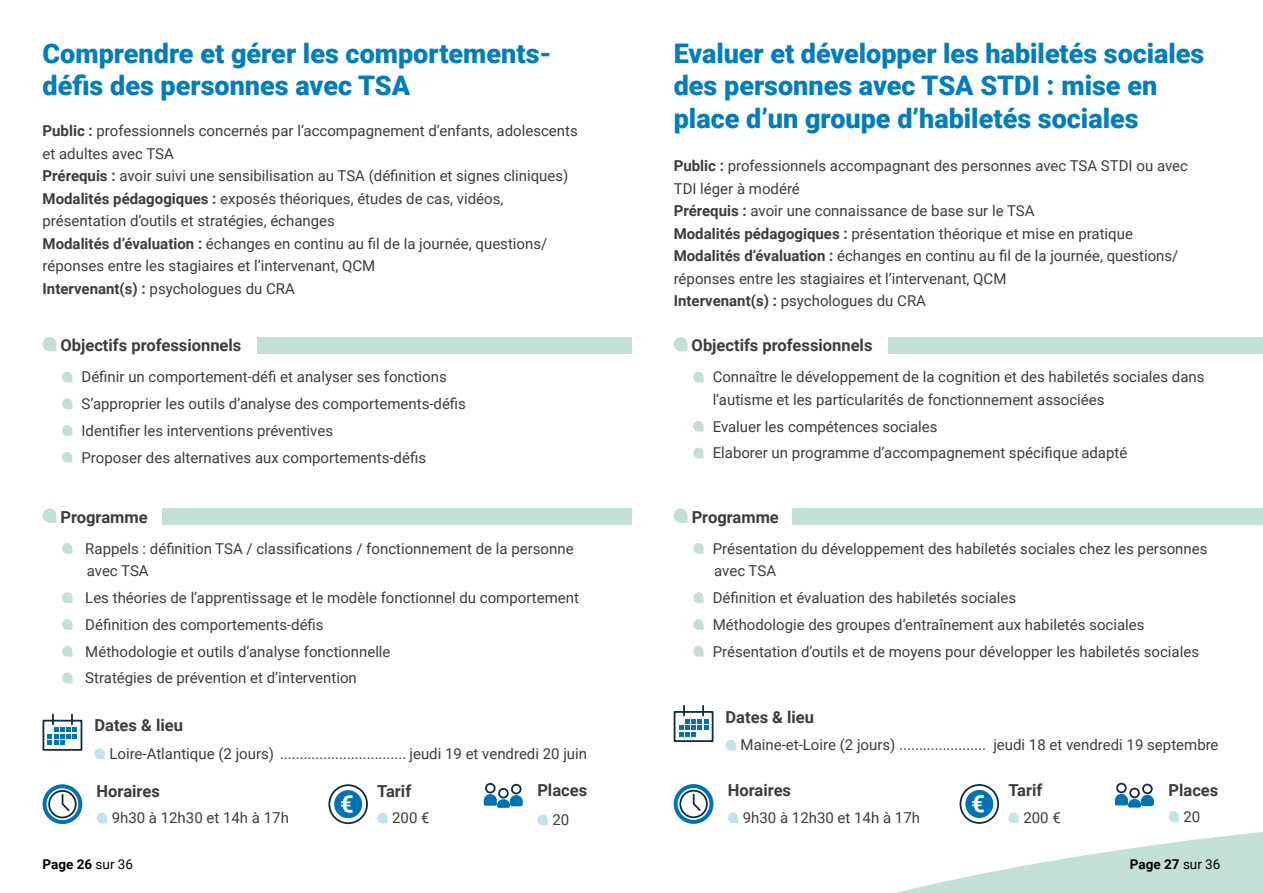
<style>
.page{position:relative;width:1263px;height:893px;background:#fff}
.page>*{position:absolute;margin:0;border:0;box-sizing:border-box;transform-origin:0 0}
.t1{font:900 27px/32.4px "Roboto";color:#007dbd}
.t2{font:700 16.5px "Roboto";color:#3c3c3b}
.t3{font:15px/22.5px "Roboto";color:#3c3c3b}
.t4{font:700 13.5px "Roboto";color:#000}
.s1{font-weight:700}
.s2{font-weight:400}
</style>
<div class="page">
<svg style="left:43px;top:337px;width:13px;height:14px"></svg>
<svg style="left:62px;top:372px;width:10px;height:10px"></svg>
<svg style="left:62px;top:398px;width:10px;height:11px"></svg>
<svg style="left:62px;top:425px;width:10px;height:11px"></svg>
<svg style="left:62px;top:452px;width:10px;height:11px"></svg>
<svg style="left:43px;top:508px;width:13px;height:15px"></svg>
<svg style="left:62px;top:543px;width:10px;height:11px"></svg>
<svg style="left:62px;top:592px;width:10px;height:11px"></svg>
<svg style="left:62px;top:619px;width:10px;height:11px"></svg>
<svg style="left:62px;top:646px;width:10px;height:11px"></svg>
<svg style="left:62px;top:673px;width:10px;height:10px"></svg>
<svg style="left:94px;top:748px;width:11px;height:11px"></svg>
<svg style="left:377px;top:813px;width:11px;height:10px"></svg>
<svg style="left:538px;top:814px;width:9px;height:3px"></svg>
<svg style="left:97px;top:813px;width:10px;height:10px"></svg>
<div style="left:498px;top:788px;width:11px;height:10px;border:2px solid #102b42;border-radius:50%"></div>
<div style="left:511px;top:784px;width:10px;height:10px;border:2px solid #102b42;border-radius:50%"></div>
<div style="left:485px;top:783px;width:11px;height:10px;border:2px solid #102b42;border-radius:50%"></div>
<svg style="left:484px;top:794px;width:39px;height:14px"></svg>
<svg style="left:43px;top:784px;width:39px;height:40px"></svg>
<svg style="left:42px;top:713px;width:41px;height:38px"></svg>
<div style="left:328px;top:784px;width:40px;height:40px;border:2px solid #102b42;border-radius:50%"></div>
<div style="left:334px;top:790px;width:28px;height:28px;background:#0072b5;border-radius:50%"></div>
<svg style="left:341px;top:795px;width:12px;height:18px"></svg>
<div style="left:257px;top:337px;width:374px;height:16px;background:#c2e0d6"></div>
<div style="left:162px;top:508px;width:469px;height:17px;background:#c2e0d6"></div>
<svg style="left:674px;top:337px;width:13px;height:14px"></svg>
<svg style="left:693px;top:372px;width:10px;height:10px"></svg>
<svg style="left:693px;top:421px;width:10px;height:11px"></svg>
<svg style="left:693px;top:448px;width:10px;height:10px"></svg>
<svg style="left:674px;top:508px;width:13px;height:15px"></svg>
<svg style="left:693px;top:543px;width:11px;height:11px"></svg>
<svg style="left:693px;top:592px;width:11px;height:11px"></svg>
<svg style="left:693px;top:619px;width:11px;height:11px"></svg>
<svg style="left:693px;top:646px;width:11px;height:11px"></svg>
<svg style="left:725px;top:740px;width:11px;height:10px"></svg>
<svg style="left:1008px;top:812px;width:11px;height:5px"></svg>
<svg style="left:1168px;top:811px;width:11px;height:6px"></svg>
<svg style="left:728px;top:812px;width:10px;height:5px"></svg>
<div style="left:1129px;top:788px;width:11px;height:10px;border:2px solid #102b42;border-radius:50%"></div>
<div style="left:1142px;top:784px;width:11px;height:10px;border:2px solid #102b42;border-radius:50%"></div>
<div style="left:1116px;top:783px;width:11px;height:10px;border:2px solid #102b42;border-radius:50%"></div>
<svg style="left:1115px;top:794px;width:39px;height:14px"></svg>
<svg style="left:674px;top:784px;width:39px;height:33px"></svg>
<svg style="left:673px;top:705px;width:41px;height:37px"></svg>
<div style="left:959px;top:784px;width:40px;height:40px;border:2px solid #102b42;border-radius:50%"></div>
<div style="left:965px;top:790px;width:28px;height:28px;background:#0072b5;border-radius:50%"></div>
<svg style="left:972px;top:795px;width:12px;height:17px"></svg>
<div style="left:888px;top:337px;width:375px;height:16px;background:#c2e0d6"></div>
<div style="left:793px;top:508px;width:470px;height:17px;background:#c2e0d6"></div>
<svg style="left:537px;top:817px;width:726px;height:76px"></svg>
<h1 class="t1" style="left:43px;top:36px;width:511px">Comprendre et gérer les comportements&shy;défis des personnes avec TSA</h1>
<p class="t3" style="left:43px;top:119px;width:537px"><span class="s1">Public :</span> professionnels concernés par l’accompagnement d’enfants, adolescents et adultes avec TSA<br><span class="s1">Prérequis :</span> avoir suivi une sensibilisation au TSA (définition et signes cliniques)<br><span class="s1">Modalités pédagogiques :</span> exposés théoriques, études de cas, vidéos, présentation d’outils et stratégies, échanges<br><span class="s1">Modalités d’évaluation :</span> échanges en continu au fil de la journée, questions/ réponses entre les stagiaires et l’intervenant, QCM<br><span class="s1">Intervenant(s) :</span> psychologues du CRA</p>
<p class="t2" style="left:60px;top:334px;width:182px">Objectifs professionnels</p>
<p class="t3" style="left:82px;top:363px;width:386px;line-height:26.7px">Définir un comportement-défi et analyser ses fonctions S’approprier les outils d’analyse des comportements-défis Identifier les interventions préventives<br>Proposer des alternatives aux comportements-défis</p>
<p class="t2" style="left:61px;top:505px;width:89px">Programme</p>
<p class="t3" style="left:85px;top:537px;width:490px">Rappels : définition TSA / classifications / fonctionnement de la personne avec TSA</p>
<p class="t3" style="left:85px;top:584px;width:495px;line-height:26.7px">Les théories de l’apprentissage et le modèle fonctionnel du comportement Définition des comportements-défis<br>Méthodologie et outils d’analyse fonctionnelle<br>Stratégies de prévention et d’intervention</p>
<p class="t2" style="left:94px;top:714px;width:90px">Dates &amp; lieu</p>
<p class="t3" style="left:109px;top:742px;width:479px">Loire-Atlantique (2 jours) ................................ jeudi 19 et vendredi 20 juin</p>
<p class="t2" style="left:377px;top:779px;width:35px">Tarif</p>
<p class="t3" style="left:392px;top:806px;width:39px">200 €</p>
<p class="t2" style="left:537px;top:779px;width:51px">Places</p>
<p class="t3" style="left:552px;top:808px;width:18px">20</p>
<p class="t2" style="left:97px;top:779px;width:65px">Horaires</p>
<p class="t3" style="left:112px;top:806px;width:179px">9h30 à 12h30 et 14h à 17h</p>
<p class="t4" style="left:43px;top:855px;width:92px">Page 26 <span class="s2">sur 36</span></p>
<h1 class="t1" style="left:674px;top:36px;width:532px">Evaluer et développer les habiletés sociales des personnes avec TSA STDI : mise en place d’un groupe d’habiletés sociales</h1>
<p class="t3" style="left:674px;top:154px;width:516px"><span class="s1">Public :</span> professionnels accompagnant des personnes avec TSA STDI ou avec TDI léger à modéré<br><span class="s1">Prérequis :</span> avoir une connaissance de base sur le TSA<br><span class="s1">Modalités pédagogiques :</span> présentation théorique et mise en pratique <span class="s1">Modalités d’évaluation :</span> échanges en continu au fil de la journée, questions/ réponses entre les stagiaires et l’intervenant, QCM<br><span class="s1">Intervenant(s) :</span> psychologues du CRA</p>
<p class="t2" style="left:692px;top:334px;width:182px">Objectifs professionnels</p>
<p class="t3" style="left:713px;top:365px;width:493px">Connaître le développement de la cognition et des habiletés sociales dans l’autisme et les particularités de fonctionnement associées</p>
<p class="t3" style="left:713px;top:412px;width:416px;line-height:26.7px">Evaluer les compétences sociales<br>Elaborer un programme d’accompagnement spécifique adapté</p>
<p class="t2" style="left:692px;top:505px;width:89px">Programme</p>
<p class="t3" style="left:713px;top:537px;width:496px">Présentation du développement des habiletés sociales chez les personnes avec TSA</p>
<p class="t3" style="left:713px;top:584px;width:488px;line-height:26.7px">Définition et évaluation des habiletés sociales<br>Méthodologie des groupes d’entraînement aux habiletés sociales<br>Présentation d’outils et de moyens pour développer les habiletés sociales</p>
<p class="t2" style="left:725px;top:705px;width:90px">Dates &amp; lieu</p>
<p class="t3" style="left:740px;top:733px;width:479px">Maine-et-Loire (2 jours) ...................... jeudi 18 et vendredi 19 septembre</p>
<p class="t2" style="left:1008px;top:779px;width:35px">Tarif</p>
<p class="t3" style="left:1023px;top:806px;width:39px">200 €</p>
<p class="t2" style="left:1168px;top:779px;width:51px">Places</p>
<p class="t3" style="left:1183px;top:805px;width:18px">20</p>
<p class="t2" style="left:728px;top:779px;width:65px">Horaires</p>
<p class="t3" style="left:743px;top:806px;width:179px">9h30 à 12h30 et 14h à 17h</p>
<p class="t4" style="left:1130px;top:855px;width:92px">Page 27 <span class="s2">sur 36</span></p>
</div>
